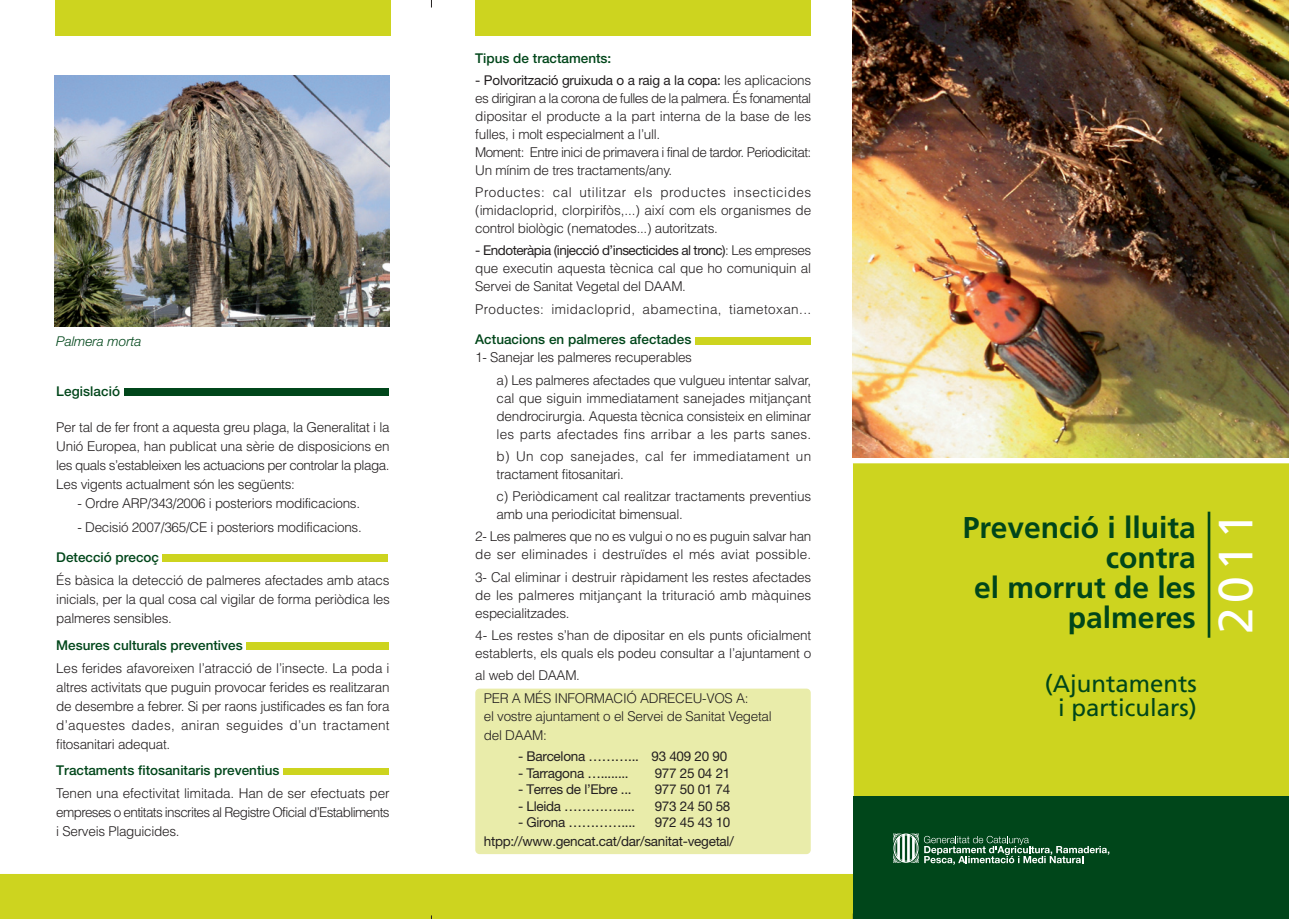
<style>
.page{position:relative;width:1289px;height:919px;background:#fff}
.page>*{position:absolute;margin:0;border:0;box-sizing:border-box;transform-origin:0 0}
.t1{font:48px "Frutiger";color:#fff}
.t2{font:700 30px/30px "Frutiger";color:#00461a;text-align:right}
.t3{font:24px/24px "Frutiger";color:#00461a;text-align:center}
.t4{font:300 13.5px/18.9px "Helvetica";letter-spacing:-.02em;color:#231f20;text-align:justify}
.t5{font:13.5px/18.9px "Helvetica Neue";letter-spacing:-.02em;color:#231f20;text-align:right}
.t6{font:300 13.5px/18px "Helvetica";letter-spacing:-.04em;color:#231f20}
.t7{font:500 13.5px "Helvetica Neue";color:#00461a}
.t8{font:300 13.5px/18px "Helvetica";letter-spacing:.01em;color:#231f20}
.t9{font:300 13.5px/18px "Helvetica";letter-spacing:.02em;color:#231f20}
.t10{font:300 13.5px "Helvetica";letter-spacing:.03em;color:#231f20}
.t11{font:italic 300 13.5px "Helvetica Neue";color:#00461a}
.s1{font-family:"Helvetica";font-weight:300}
</style>
<div class="page">
<div style="left:0;top:874px;width:853px;height:44px;background:#cdd41f"></div>
<div style="left:853px;top:463px;width:435px;height:333px;background:#cdd41f"></div>
<div style="left:475px;top:688px;width:335px;height:166px;background:#e9ecaa;border-radius:4px"></div>
<hr style="left:1207px;top:511px;width:3px;height:126px;background:#00461a">
<div style="left:853px;top:796px;width:435px;height:122px;background:#00461a"></div>
<div style="left:55px;top:0;width:335px;height:36px;background:#cdd41f"></div>
<div style="left:475px;top:0;width:335px;height:36px;background:#cdd41f"></div>
<div style="left:124px;top:388px;width:265px;height:8px;background:#00461a"></div>
<div style="left:163px;top:555px;width:225px;height:7px;background:#cdd41f"></div>
<div style="left:246px;top:642px;width:143px;height:7px;background:#cdd41f"></div>
<div style="left:283px;top:768px;width:106px;height:6px;background:#cdd41f"></div>
<div style="left:695px;top:337px;width:115px;height:7px;background:#cdd41f"></div>
<img style="left:853px;top:0;width:435px;height:458px">
<svg style="left:893px;top:833px;width:216px;height:31px"></svg>
<img style="left:55px;top:76px;width:334px;height:250px">
<p class="t11" style="left:56px;top:336px;width:87px">Palmera morta</p>
<p class="t7" style="left:56px;top:386px;width:65px">Legislació</p>
<p class="t4" style="left:56px;top:419px;width:335px">Per tal de fer front a aquesta greu plaga, la Generalitat i la Unió Europea, han publicat una sèrie de disposicions en les quals s’estableixen les actuacions per controlar la plaga.<br>Les vigents actualment són les següents:</p>
<p class="t4" style="left:78px;top:495px;width:284px">- Ordre ARP/343/2006 i posteriors modificacions.</p>
<p class="t4" style="left:78px;top:518px;width:286px">- Decisió 2007/365/CE i posteriors modificacions.</p>
<p class="t7" style="left:56px;top:552px;width:104px">Detecció precoç</p>
<p class="t4" style="left:56px;top:572px;width:335px">És bàsica la detecció de palmeres afectades amb atacs inicials, per la qual cosa cal vigilar de forma periòdica les palmeres sensibles.</p>
<p class="t7" style="left:56px;top:639px;width:188px">Mesures culturals preventives</p>
<p class="t4" style="left:56px;top:659px;width:335px">Les ferides afavoreixen l’atracció de l’insecte. La poda i altres activitats que puguin provocar ferides es realitzaran de desembre a febrer. Si per raons justificades es fan fora d’aquestes dades, aniran seguides d’un tractament fitosanitari adequat.</p>
<p class="t7" style="left:56px;top:765px;width:225px">Tractaments fitosanitaris preventius</p>
<p class="t4" style="left:56px;top:785px;width:335px">Tenen una efectivitat limitada. Han de ser efectuats per empreses o entitats inscrites al Registre Oficial d’Establiments i Serveis Plaguicides.</p>
<p class="t7" style="left:475px;top:53px;width:138px">Tipus de tractaments:</p>
<p class="t5" style="left:475px;top:72px;width:337px">- Polvorització gruixuda o a raig a la copa: <span class="s1">les aplicacions</span></p>
<p class="t6" style="left:475px;top:90px;width:337px">es dirigiran a la corona de fulles de la palmera. És fonamental dipositar el producte a la part interna de la base de les fulles, i molt especialment a l’ull.<br>Moment: Entre inici de primavera i final de tardor. Periodicitat:<br>Un mínim de tres tractaments/any.</p>
<p class="t4" style="left:475px;top:185px;width:337px;line-height:18px">Productes: cal utilitzar els productes insecticides (imidacloprid, clorpirifòs,...) així com els organismes de control biològic (nematodes...) autoritzats.</p>
<p class="t5" style="left:475px;top:242px;width:337px">- Endoteràpia (injecció d’insecticides al tronc)<span class="s1">: Les empreses</span></p>
<p class="t4" style="left:475px;top:261px;width:337px;line-height:18px">que executin aquesta tècnica cal que ho comuniquin al<br>Servei de Sanitat Vegetal del DAAM.</p>
<p class="t10" style="left:475px;top:304px;width:337px">Productes: imidacloprid, abamectina, tiametoxan...</p>
<p class="t7" style="left:475px;top:334px;width:217px">Actuacions en palmeres afectades</p>
<p class="t4" style="left:496px;top:347px;width:316px;line-height:22.2px;text-indent:-21px">1- Sanejar les palmeres recuperables<br>a) Les palmeres afectades que vulgueu intentar salvar,</p>
<p class="t4" style="left:496px;top:390px;width:316px;line-height:18px">cal que siguin immediatament sanejades mitjançant dendrocirurgia. Aquesta tècnica consisteix en eliminar les parts afectades fins arribar a les parts sanes.</p>
<p class="t9" style="left:496px;top:448px;width:316px">b) Un cop sanejades, cal fer immediatament un tractament fitosanitari.</p>
<p class="t4" style="left:496px;top:488px;width:316px;line-height:18px">c) Periòdicament cal realitzar tractaments preventius amb una periodicitat bimensual.</p>
<p class="t8" style="left:475px;top:529px;width:337px">2- Les palmeres que no es vulgui o no es puguin salvar han de ser eliminades i destruïdes el més aviat possible.</p>
<p class="t4" style="left:475px;top:569px;width:337px;line-height:18px">3- Cal eliminar i destruir ràpidament les restes afectades de les palmeres mitjançant la trituració amb màquines especialitzades.</p>
<p class="t4" style="left:475px;top:627px;width:337px;line-height:18px">4- Les restes s’han de dipositar en els punts oficialment establerts, els quals els podeu consultar a l’ajuntament o</p>
<p class="t4" style="left:484px;top:665px;width:266px;line-height:22.2px;text-indent:-9px">al web del DAAM.<br>PER A MÉS INFORMACIÓ ADRECEU-VOS A:</p>
<p class="t4" style="left:484px;top:708px;width:289px">el vostre ajuntament o el Servei de Sanitat Vegetal del DAAM:</p>
<p class="t5" style="left:518px;top:748px;width:211px">- Barcelona ………... 93 409 20 90</p>
<p class="t5" style="left:518px;top:764px;width:112px">- Tarragona …........</p>
<p class="t5" style="left:654px;top:764px;width:77px">977 25 04 21</p>
<p class="t5" style="left:518px;top:781px;width:115px">- Terres de l’Ebre ...</p>
<p class="t5" style="left:654px;top:781px;width:77px">977 50 01 74</p>
<p class="t5" style="left:518px;top:797px;width:118px">- Lleida ………….....</p>
<p class="t5" style="left:654px;top:797px;width:77px">973 24 50 58</p>
<p class="t5" style="left:518px;top:814px;width:119px">- Girona …………....</p>
<p class="t5" style="left:484px;top:814px;width:251px">972 45 43 10 htpp://www.gencat.cat/dar/sanitat-vegetal/</p>
<h2 class="t2" style="left:962px;top:514px;width:234px">Prevenció i lluita contra<br>el morrut de les palmeres</h2>
<h3 class="t3" style="left:1044px;top:673px;width:154px">(Ajuntaments i particulars)</h3>
<h1 class="t1" style="left:1216px;top:634px;width:124px;rotate:-90deg">2011</h1>
</div>
